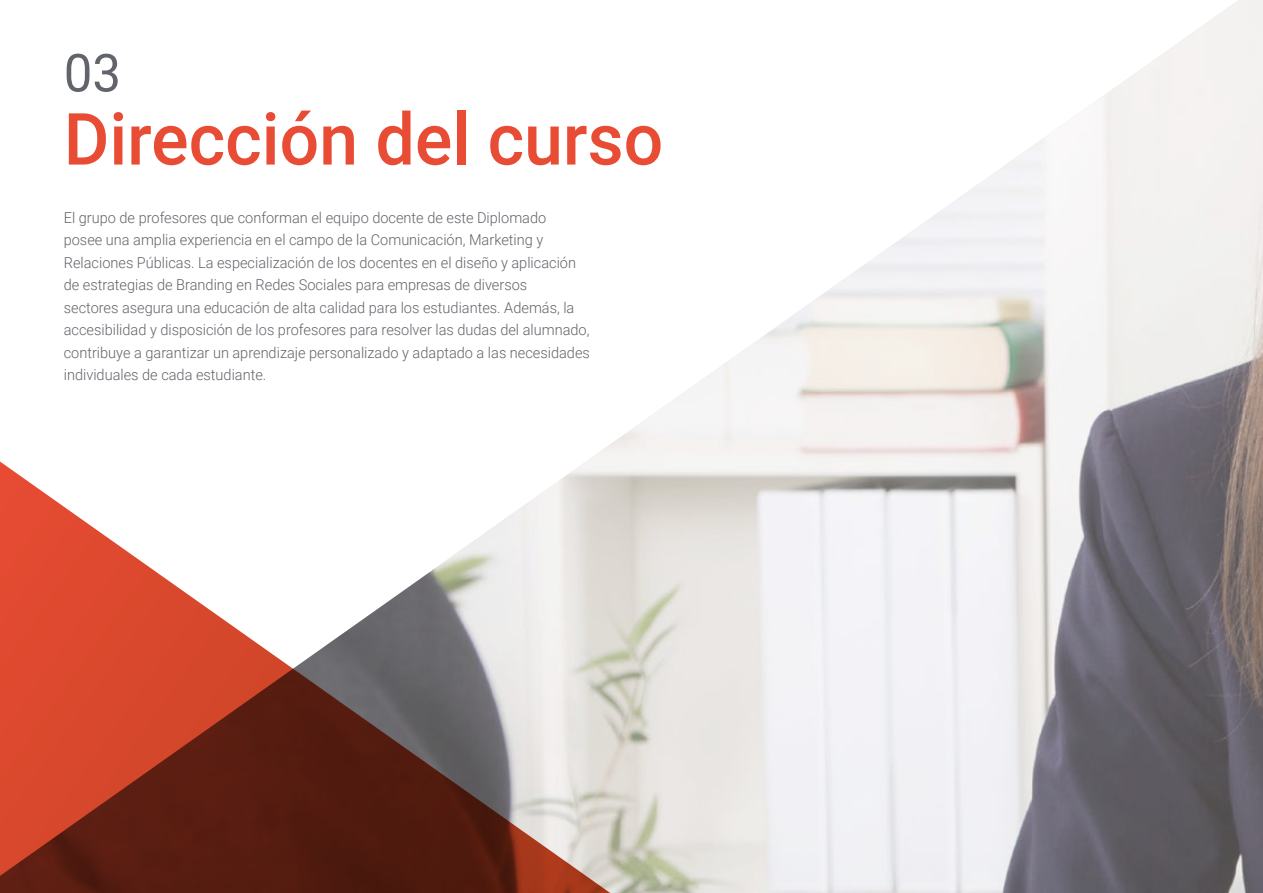
<style>
.page{position:relative;width:1263px;height:893px;background:#fff}
.page>*{position:absolute;margin:0;border:0;box-sizing:border-box;transform-origin:0 0}
.t1{font:500 72px "Roboto";color:#e94c35}
.t2{font:52.5px "Roboto";color:#61646a}
.t3{font:300 15px/22.5px "Roboto";color:#61646a}
</style>
<div class="page">
<img style="left:608px;top:0;width:655px;height:893px">
<svg style="left:0;top:446px;width:640px;height:447px"></svg>
<h2 class="t2" style="left:64px;top:36px;width:59px">03</h2>
<h1 class="t1" style="left:64px;top:89px;width:601px">Dirección del curso</h1>
<p class="t3" style="left:64px;top:205px;width:528px">El grupo de profesores que conforman el equipo docente de este Diplomado<br>posee una amplia experiencia en el campo de la Comunicación, Marketing y Relaciones Públicas. La especialización de los docentes en el diseño y aplicación de estrategias de Branding en Redes Sociales para empresas de diversos<br>sectores asegura una educación de alta calidad para los estudiantes. Además, la accesibilidad y disposición de los profesores para resolver las dudas del alumnado, contribuye a garantizar un aprendizaje personalizado y adaptado a las necesidades individuales de cada estudiante.</p>
</div>
